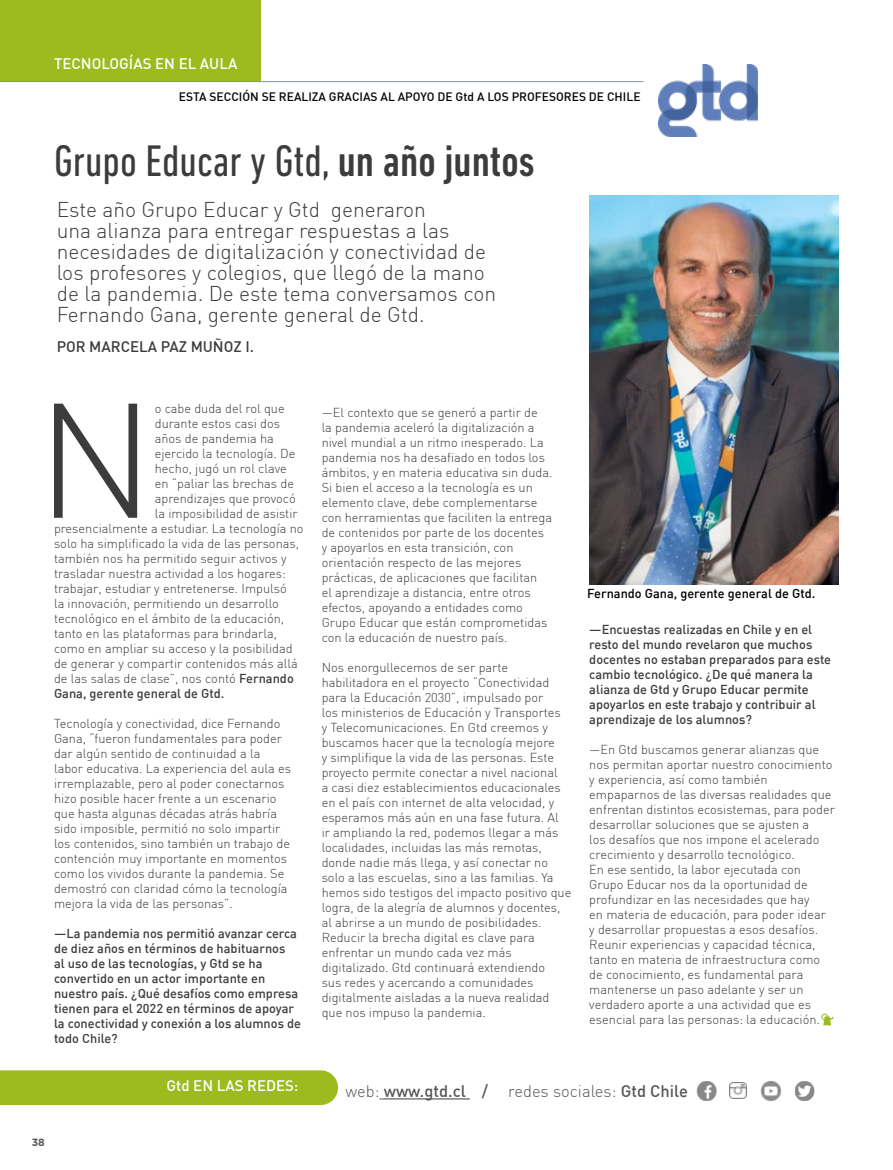
<style>
.page{position:relative;width:893px;height:1170px;background:#fff}
.page>*{position:absolute;margin:0;border:0;box-sizing:border-box;transform-origin:0 0}
.t1{font:300 160.2px "DIN";color:#3c3c3b}
.t2{font:condensed 45px "DIN Next LT Pro";color:#3c3c3b}
.t3{font:300 21px/21px "DIN";color:#3c3c3b}
.t4{font:500 16.5px "DIN";color:#575756}
.t5{font:500 15px "DIN";color:#fff}
.t6{font:500 15px "DIN";color:#3c3c3b}
.t7{font:300 12.75px/15px "DIN";color:#3c3c3b}
.t8{font:500 12.75px/15px "DIN";color:#3c3c3b}
.t9{font:500 12.75px "DIN";color:#000}
.t10{font:500 12px "DIN";color:#000}
.t11{font:700 10.5px "Gotham HTF";color:#575756}
.s1{font-weight:500}
.s2{font-weight:300}
</style>
<div class="page">
<div style="left:0;top:0;width:261px;height:82px;background:#9dba1e"></div>
<img style="left:658px;top:65px;width:99px;height:71px">
<hr style="left:0;top:81px;width:643px;height:1px;background:#7d96b8">
<div style="left:0;top:1070px;width:338px;height:34px;background:#9dba1e"></div>
<hr style="left:384px;top:1098px;width:86px;height:1px;background:#575756">
<img style="left:697px;top:1081px;width:20px;height:19px">
<img style="left:795px;top:1081px;width:20px;height:19px">
<img style="left:730px;top:1082px;width:16px;height:16px">
<img style="left:760px;top:1080px;width:22px;height:22px">
<svg style="left:821px;top:1013px;width:12px;height:12px"></svg>
<img style="left:589px;top:196px;width:250px;height:389px">
<p class="t5" style="left:54px;top:54px;width:185px">TECNOLOGÍAS EN EL AULA</p>
<p class="t10" style="left:179px;top:89px;width:463px">ESTA SECCIÓN SE REALIZA GRACIAS AL APOYO DE Gtd A LOS PROFESORES DE CHILE</p>
<h2 class="t2" style="left:54px;top:135px;width:482px">Grupo Educar y Gtd, <span class="s1">un año juntos</span></h2>
<p class="t3" style="left:57px;top:198px;width:441px">Este año Grupo Educar y Gtd generaron<br>una alianza para entregar respuestas a las necesidades de digitalización y conectividad de los profesores y colegios, que llegó de la mano de la pandemia. De este tema conversamos con Fernando Gana, gerente general de Gtd.</p>
<p class="t6" style="left:57px;top:337px;width:199px">POR MARCELA PAZ MUÑOZ I.</p>
<h1 class="t1" style="left:36px;top:361px;width:120px">N</h1>
<p class="t7" style="left:155px;top:400px;width:131px">o cabe duda del rol que</p>
<p class="t7" style="left:155px;top:415px;width:127px">durante estos casi dos</p>
<p class="t7" style="left:155px;top:430px;width:121px">años de pandemia ha</p>
<p class="t7" style="left:155px;top:445px;width:142px">ejercido la tecnología. De</p>
<p class="t7" style="left:155px;top:460px;width:134px">hecho, jugó un rol clave</p>
<p class="t7" style="left:155px;top:475px;width:141px">en “paliar las brechas de</p>
<p class="t7" style="left:155px;top:490px;width:142px">aprendizajes que provocó</p>
<p class="t7" style="left:155px;top:505px;width:144px">la imposibilidad de asistir</p>
<p class="t7" style="left:54px;top:520px;width:251px">presencialmente a estudiar. La tecnología no</p>
<p class="t7" style="left:54px;top:535px;width:247px">solo ha simplificado la vida de las personas,</p>
<p class="t7" style="left:54px;top:550px;width:234px">también nos ha permitido seguir activos y</p>
<p class="t7" style="left:54px;top:565px;width:233px">trasladar nuestra actividad a los hogares:</p>
<p class="t7" style="left:54px;top:580px;width:234px">trabajar, estudiar y entretenerse. Impulsó</p>
<p class="t7" style="left:54px;top:595px;width:226px">la innovación, permitiendo un desarrollo</p>
<p class="t7" style="left:54px;top:610px;width:232px">tecnológico en el ámbito de la educación,</p>
<p class="t7" style="left:54px;top:625px;width:224px">tanto en las plataformas para brindarla,</p>
<p class="t7" style="left:54px;top:640px;width:240px">como en ampliar su acceso y la posibilidad</p>
<p class="t7" style="left:54px;top:655px;width:245px">de generar y compartir contenidos más allá</p>
<p class="t7" style="left:54px;top:670px;width:241px">de las salas de clase”, nos contó <span class="s1">Fernando</span></p>
<p class="t8" style="left:54px;top:685px;width:172px">Gana, gerente general de Gtd.</p>
<p class="t7" style="left:54px;top:715px;width:239px">Tecnología y conectividad, dice Fernando Gana, “fueron fundamentales para poder dar algún sentido de continuidad a la labor educativa. La experiencia del aula es irremplazable, pero al poder conectarnos hizo posible hacer frente a un escenario que hasta algunas décadas atrás habría sido imposible, permitió no solo impartir los contenidos, sino también un trabajo de contención muy importante en momentos como los vividos durante la pandemia. Se demostró con claridad cómo la tecnología mejora la vida de las personas”.</p>
<p class="t8" style="left:54px;top:925px;width:249px">—La pandemia nos permitió avanzar cerca de diez años en términos de habituarnos<br>al uso de las tecnologías, y Gtd se ha convertido en un actor importante en nuestro país. ¿Qué desafíos como empresa tienen para el 2022 en términos de apoyar la conectividad y conexión a los alumnos de todo Chile?</p>
<p class="t5" style="left:167px;top:1075px;width:133px">Gtd EN LAS REDES:</p>
<p class="t11" style="left:32px;top:1135px;width:14px">38</p>
<p class="t7" style="left:322px;top:405px;width:232px">—El contexto que se generó a partir de<br>la pandemia aceleró la digitalización a nivel mundial a un ritmo inesperado. La pandemia nos ha desafiado en todos los ámbitos, y en materia educativa sin duda.<br>Si bien el acceso a la tecnología es un elemento clave, debe complementarse con herramientas que faciliten la entrega de contenidos por parte de los docentes y apoyarlos en esta transición, con orientación respecto de las mejores prácticas, de aplicaciones que facilitan<br>el aprendizaje a distancia, entre otros efectos, apoyando a entidades como Grupo Educar que están comprometidas con la educación de nuestro país.</p>
<p class="t7" style="left:322px;top:660px;width:251px">Nos enorgullecemos de ser parte habilitadora en el proyecto “Conectividad para la Educación 2030”, impulsado por<br>los ministerios de Educación y Transportes<br>y Telecomunicaciones. En Gtd creemos y buscamos hacer que la tecnología mejore<br>y simplifique la vida de las personas. Este proyecto permite conectar a nivel nacional<br>a casi diez establecimientos educacionales en el país con internet de alta velocidad, y esperamos más aún en una fase futura. Al<br>ir ampliando la red, podemos llegar a más localidades, incluidas las más remotas, donde nadie más llega, y así conectar no solo a las escuelas, sino a las familias. Ya hemos sido testigos del impacto positivo que logra, de la alegría de alumnos y docentes, al abrirse a un mundo de posibilidades.<br>Reducir la brecha digital es clave para enfrentar un mundo cada vez más digitalizado. Gtd continuará extendiendo<br>sus redes y acercando a comunidades digitalmente aisladas a la nueva realidad que nos impuso la pandemia.</p>
<p class="t9" style="left:587px;top:585px;width:230px">Fernando Gana, gerente general de Gtd.</p>
<p class="t8" style="left:589px;top:621px;width:243px">—Encuestas realizadas en Chile y en el resto del mundo revelaron que muchos docentes no estaban preparados para este cambio tecnológico. ¿De qué manera la alianza de Gtd y Grupo Educar permite apoyarlos en este trabajo y contribuir al aprendizaje de los alumnos?</p>
<p class="t7" style="left:589px;top:741px;width:247px">—En Gtd buscamos generar alianzas que nos permitan aportar nuestro conocimiento y experiencia, así como también empaparnos de las diversas realidades que enfrentan distintos ecosistemas, para poder desarrollar soluciones que se ajusten a<br>los desafíos que nos impone el acelerado crecimiento y desarrollo tecnológico.<br>En ese sentido, la labor ejecutada con Grupo Educar nos da la oportunidad de profundizar en las necesidades que hay<br>en materia de educación, para poder idear<br>y desarrollar propuestas a esos desafíos.<br>Reunir experiencias y capacidad técnica, tanto en materia de infraestructura como de conocimiento, es fundamental para mantenerse un paso adelante y ser un verdadero aporte a una actividad que es esencial para las personas: la educación.</p>
<p class="t4" style="left:345px;top:1079px;width:344px"><span class="s2">web:</span> www.gtd.cl / <span class="s2">redes sociales:</span> Gtd Chile</p>
</div>
